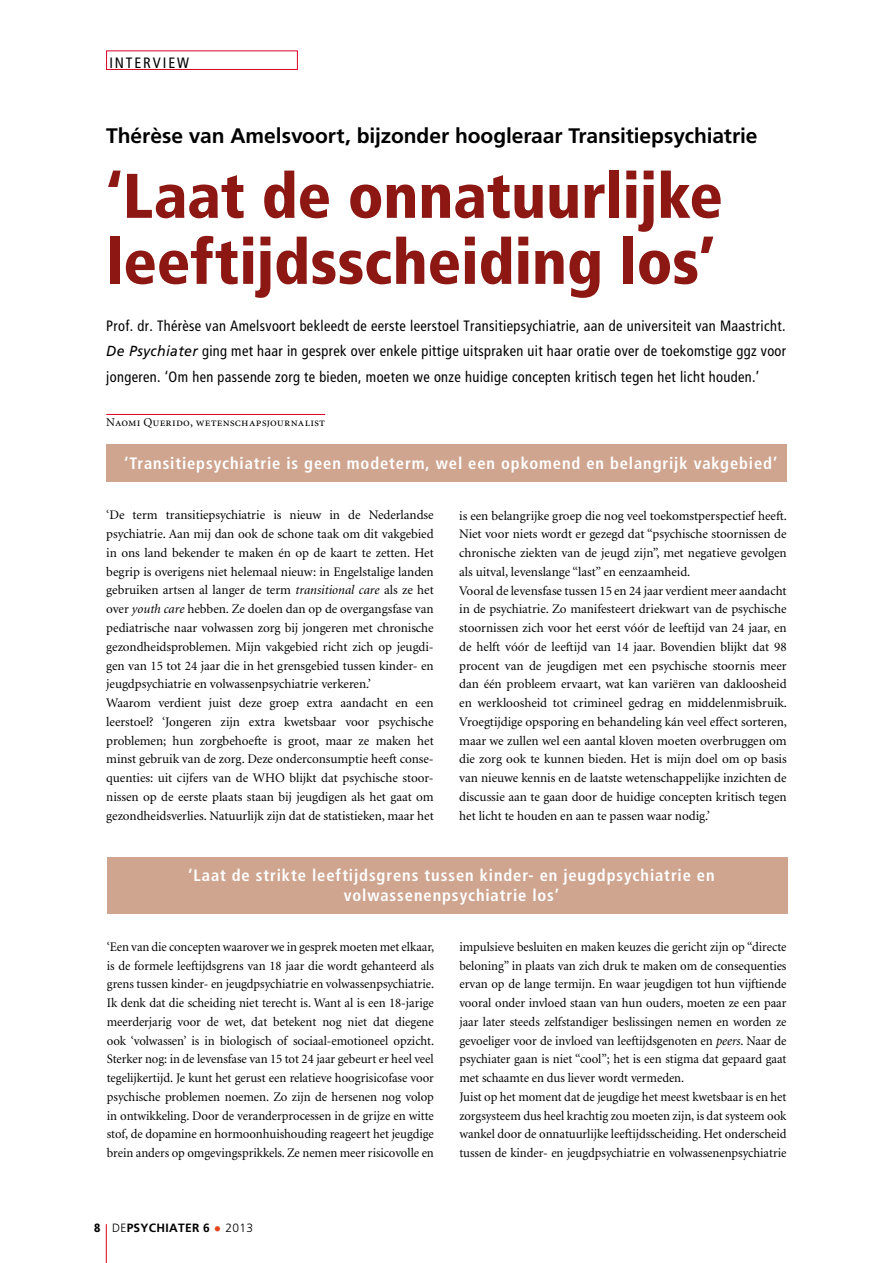
<style>
.page{position:relative;width:893px;height:1263px;background:#fff}
.page>*{position:absolute;margin:0;border:0;box-sizing:border-box;transform-origin:0 0}
.t1{font:900 condensed 63px/66px "Frutiger";letter-spacing:-.005em;color:#8c1713}
.t2{font:700 21px "Frutiger";letter-spacing:-.005em;color:#000}
.t3{font:700 condensed 16.5px/19.8px "Frutiger";letter-spacing:.055em;color:#fff;text-align:center}
.t4{font:condensed 15px/25.5px "Frutiger";letter-spacing:.025em;color:#000;text-align:justify;scale:.96 1}
.t5{font:condensed 15px "Frutiger";letter-spacing:.125em;color:#000}
.t6{font:13.2px/18.8px "Minion";letter-spacing:-.005em;color:#000}
.t7{font:12px "Minion Regular SC";letter-spacing:.015em;color:#000}
.t8{font:700 12px "Frutiger";letter-spacing:.025em;color:#000}
.s1{font-style:italic;font-stretch:normal;font-size:14.7px}
.s2{font-style:italic}
.s3{font-weight:900;font-stretch:condensed}
.s4{font-weight:300}
.s5{font-size:15px;color:#e6441f}
</style>
<div class="page">
<hr style="left:106px;top:1224px;width:1px;height:39px;background:#da0025">
<hr style="left:106px;top:414px;width:219px;height:1px;background:#da0025">
<div style="left:106px;top:51px;width:192px;height:19px;border:1px solid #da0025"></div>
<div style="left:106px;top:444px;width:681px;height:38px;background:#cfa590"></div>
<div style="left:107px;top:857px;width:680px;height:56px;background:#cfa590"></div>
<p class="t5" style="left:109px;top:54px;width:81px">INTERVIEW</p>
<h2 class="t2" style="left:106px;top:124px;width:653px">Thérèse van Amelsvoort, bijzonder hoogleraar Transitiepsychiatrie</h2>
<h1 class="t1" style="left:106px;top:163px;width:618px">‘Laat de onnatuurlijke leeftijdsscheiding los’</h1>
<p class="t4" style="left:106px;top:313px;width:710px">Prof. dr. Thérèse van Amelsvoort bekleedt de eerste leerstoel Transitiepsychiatrie, aan de universiteit van Maastricht.<br><span class="s1">De Psychiater</span> ging met haar in gesprek over enkele pittige uitspraken uit haar oratie over de toekomstige ggz voor jongeren. ‘Om hen passende zorg te bieden, moeten we onze huidige concepten kritisch tegen het licht houden.’</p>
<p class="t7" style="left:106px;top:416px;width:220px">Naomi Querido, wetenschapsjournalist</p>
<p class="t3" style="left:124px;top:454px;width:655px">‘Transitiepsychiatrie is geen modeterm, wel een opkomend en belangrijk vakgebied’</p>
<p class="t6" style="left:106px;top:506px;width:329px">‘De term transitiepsychiatrie is nieuw in de Nederlandse psychiatrie. Aan mij dan ook de schone taak om dit vakgebied in ons land bekender te maken én op de kaart te zetten. Het begrip is overigens niet helemaal nieuw: in Engelstalige landen gebruiken artsen al langer de term <span class="s2">transitional care</span> als ze het over <span class="s2">youth care</span> hebben. Ze doelen dan op de overgangsfase van pediatrische naar volwassen zorg bij jongeren met chronische gezondheidsproblemen. Mijn vakgebied richt zich op jeugdi&shy;gen van 15 tot 24 jaar die in het grensgebied tussen kinder- en jeugdpsychiatrie en volwassenpsychiatrie verkeren.’<br>Waarom verdient juist deze groep extra aandacht en een leerstoel? ‘Jongeren zijn extra kwetsbaar voor psychische problemen; hun zorgbehoefte is groot, maar ze maken het minst gebruik van de zorg. Deze onderconsumptie heeft conse&shy;quenties: uit cijfers van de WHO blijkt dat psychische stoor&shy;nissen op de eerste plaats staan bij jeugdigen als het gaat om gezondheidsverlies. Natuurlijk zijn dat de statistieken, maar het</p>
<p class="t6" style="left:459px;top:506px;width:329px">is een belangrijke groep die nog veel toekomstperspectief heeft.<br>Niet voor niets wordt er gezegd dat “psychische stoornissen de chronische ziekten van de jeugd zijn”, met negatieve gevolgen als uitval, levenslange “last” en eenzaamheid.<br>Vooral de levensfase tussen 15 en 24 jaar verdient meer aandacht in de psychiatrie. Zo manifesteert driekwart van de psychische stoornissen zich voor het eerst vóór de leeftijd van 24 jaar, en de helft vóór de leeftijd van 14 jaar. Bovendien blijkt dat 98 procent van de jeugdigen met een psychische stoornis meer dan één probleem ervaart, wat kan variëren van dakloosheid en werkloosheid tot crimineel gedrag en middelenmisbruik.<br>Vroegtijdige opsporing en behandeling kán veel effect sorteren, maar we zullen wel een aantal kloven moeten overbruggen om die zorg ook te kunnen bieden. Het is mijn doel om op basis van nieuwe kennis en de laatste wetenschappelijke inzichten de discussie aan te gaan door de huidige concepten kritisch tegen het licht te houden en aan te passen waar nodig.’</p>
<p class="t3" style="left:188px;top:866px;width:528px">‘Laat de strikte leeftijdsgrens tussen kinder- en jeugdpsychiatrie en volwassenenpsychiatrie los’</p>
<p class="t6" style="left:107px;top:938px;width:329px;text-align:justify">‘Een van die concepten waarover we in gesprek moeten met elkaar, is de formele leeftijdsgrens van 18 jaar die wordt gehanteerd als grens tussen kinder- en jeugdpsychiatrie en volwassenpsychiatrie.<br>Ik denk dat die scheiding niet terecht is. Want al is een 18-jarige meerderjarig voor de wet, dat betekent nog niet dat diegene ook ‘volwassen’ is in biologisch of sociaal-emotioneel opzicht.<br>Sterker nog: in de levensfase van 15 tot 24 jaar gebeurt er heel veel tegelijkertijd. Je kunt het gerust een relatieve hoogrisicofase voor psychische problemen noemen. Zo zijn de hersenen nog volop in ontwikkeling. Door de veranderprocessen in de grijze en witte stof, de dopamine en hormoonhuishouding reageert het jeugdige brein anders op omgevingsprikkels. Ze nemen meer risicovolle en</p>
<p class="t6" style="left:459px;top:938px;width:329px">impulsieve besluiten en maken keuzes die gericht zijn op “directe beloning” in plaats van zich druk te maken om de consequenties ervan op de lange termijn. En waar jeugdigen tot hun vijftiende vooral onder invloed staan van hun ouders, moeten ze een paar jaar later steeds zelfstandiger beslissingen nemen en worden ze gevoeliger voor de invloed van leeftijdsgenoten en <span class="s2">peers</span>. Naar de psychiater gaan is niet “cool”; het is een stigma dat gepaard gaat met schaamte en dus liever wordt vermeden.<br>Juist op het moment dat de jeugdige het meest kwetsbaar is en het zorgsysteem dus heel krachtig zou moeten zijn, is dat systeem ook wankel door de onnatuurlijke leeftijdsscheiding. Het onderscheid tussen de kinder- en jeugdpsychiatrie en volwassenenpsychiatrie</p>
<p class="t8" style="left:94px;top:1221px;width:160px"><span class="s3">8</span> <span class="s4">DE</span>PSYCHIATER 6 <span class="s5">•</span> <span class="s4">2013</span></p>
</div>
